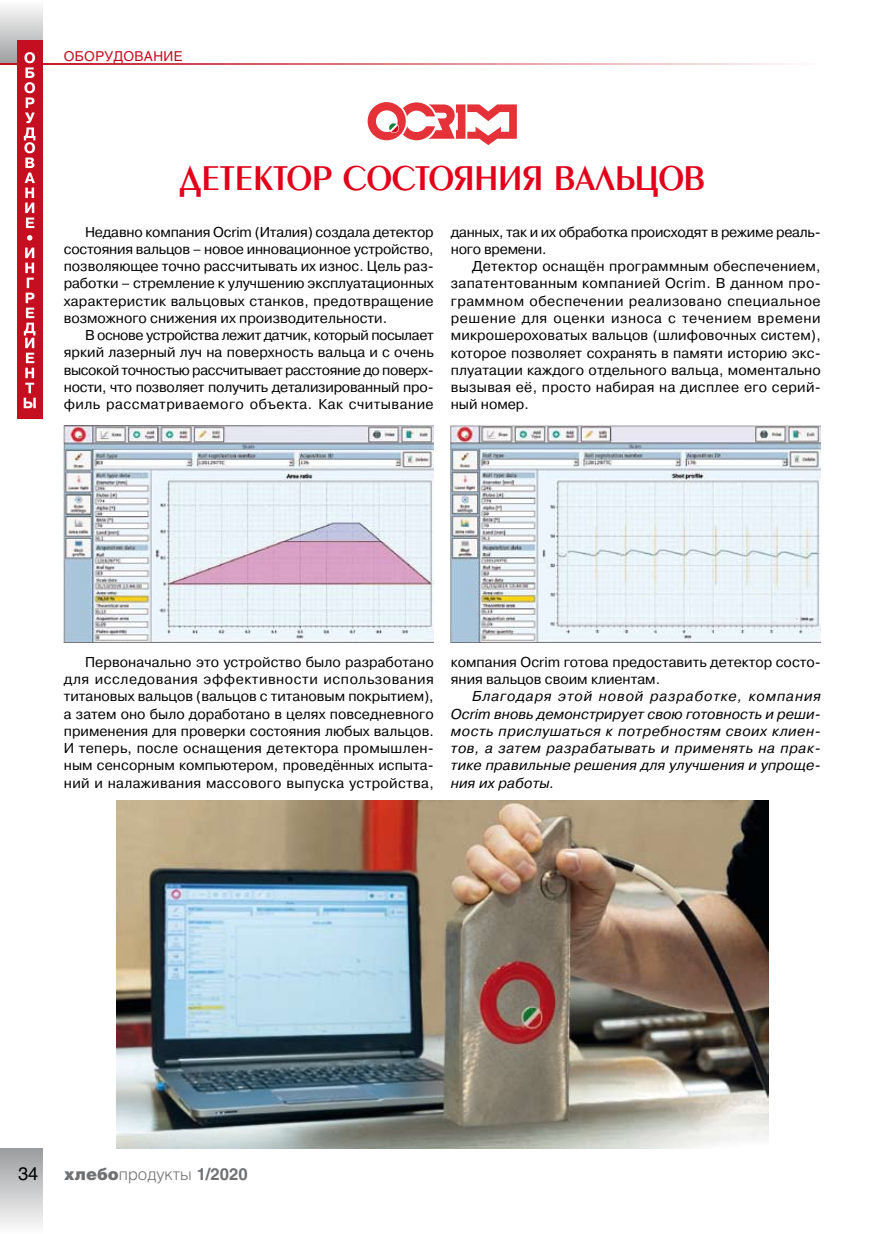
<style>
.page{position:relative;width:893px;height:1234px;background:#fff}
.page>*{position:absolute;margin:0;border:0;box-sizing:border-box;transform-origin:0 0}
.t1{font:36px "Penta Demi";color:#e2001a}
.t2{font:18px "Helios";color:#000}
.t3{font:300 16.5px "Helios";color:#707173}
.t4{font:14.25px/17.2px "Pragmatica C";color:#000;text-align:justify}
.t5{font:italic 14.25px/17.2px "Pragmatica C";letter-spacing:.015em;color:#000;text-align:justify}
.t6{font:14.25px/17.2px "Pragmatica C";letter-spacing:-.02em;color:#000}
.t7{font:13.5px "Helios";color:#c50e1f}
.s1{font-weight:900}
.s2{font-weight:700}
</style>
<div class="page">
<div style="left:0;top:1148px;width:43px;height:85px;background:linear-gradient(to bottom,#9b9b9d,#fcfcfc)"></div>
<div style="left:0;top:0;width:43px;height:64px;background:linear-gradient(to bottom,#fefefe,#9e9fa1)"></div>
<hr style="left:0;top:64px;width:821px;height:1px;background:#c50e1f">
<div style="left:17px;top:40px;width:26px;height:379px;background:#c50e1f"></div>
<svg style="left:24px;top:247px;width:12px;height:161px"></svg>
<svg style="left:27px;top:235px;width:5px;height:5px"></svg>
<svg style="left:24px;top:52px;width:12px;height:176px"></svg>
<img style="left:116px;top:800px;width:652px;height:348px">
<img style="left:64px;top:425px;width:370px;height:217px">
<img style="left:451px;top:425px;width:370px;height:217px">
<svg style="left:368px;top:102px;width:149px;height:43px"></svg>
<p class="t7" style="left:64px;top:48px;width:22px">Оборудование</p>
<h1 class="t1" style="left:180px;top:160px;width:527px">Детектор состояния вальцов</h1>
<p class="t4" style="left:64px;top:223px;width:371px;text-indent:21px">Недавно компания Ocrim (Италия) создала детектор состояния вальцов – новое инновационное устройство, позволяющее точно рассчитывать их износ. Цель раз&shy;работки – стремление к улучшению эксплуатационных характеристик вальцовых станков, предотвращение возможного снижения их производительности.</p>
<p class="t4" style="left:64px;top:327px;width:371px;text-indent:21px">В основе устройства лежит датчик, который посылает яркий лазерный луч на поверхность вальца и с очень высокой точностью рассчитывает расстояние до поверх&shy;ности, что позволяет получить детализированный про&shy;филь рассматриваемого объекта. Как считывание</p>
<p class="t6" style="left:451px;top:223px;width:371px">данных, так и их обработка происходят в режиме реаль&shy;ного времени.</p>
<p class="t4" style="left:451px;top:258px;width:371px;text-indent:21px">Детектор оснащён программным обеспечением, запатентованным компанией Ocrim. В данном про&shy;граммном обеспечении реализовано специальное решение для оценки износа с течением времени микрошероховатых вальцов (шлифовочных систем), которое позволяет сохранять в памяти историю экс&shy;плуатации каждого отдельного вальца, моментально вызывая её, просто набирая на дисплее его серий&shy;ный номер.</p>
<p class="t4" style="left:64px;top:653px;width:371px;text-indent:21px">Первоначально это устройство было разработано для исследования эффективности использования титановых вальцов (вальцов с титановым покрытием), а затем оно было доработано в целях повседневного применения для проверки состояния любых вальцов.<br>И теперь, после оснащения детектора промышлен&shy;ным сенсорным компьютером, проведённых испыта&shy;ний и налаживания массового выпуска устройства,</p>
<p class="t4" style="left:451px;top:653px;width:371px">компания Ocrim готова предоставить детектор состо&shy;яния вальцов своим клиентам.</p>
<p class="t5" style="left:451px;top:687px;width:372px;text-indent:21px">Благодаря этой новой разработке, компания Ocrim вновь демонстрирует свою готовность и реши&shy;мость прислушаться к потребностям своих клиен&shy;тов, а затем разрабатывать и применять на прак&shy;тике правильные решения для улучшения и упроще&shy;ния их работы.</p>
<p class="t2" style="left:18px;top:1162px;width:22px">34</p>
<p class="t3" style="left:64px;top:1164px;width:185px"><span class="s1">хле-бо-</span>про-дук-ты <span class="s2">1/2020</span></p>
</div>
